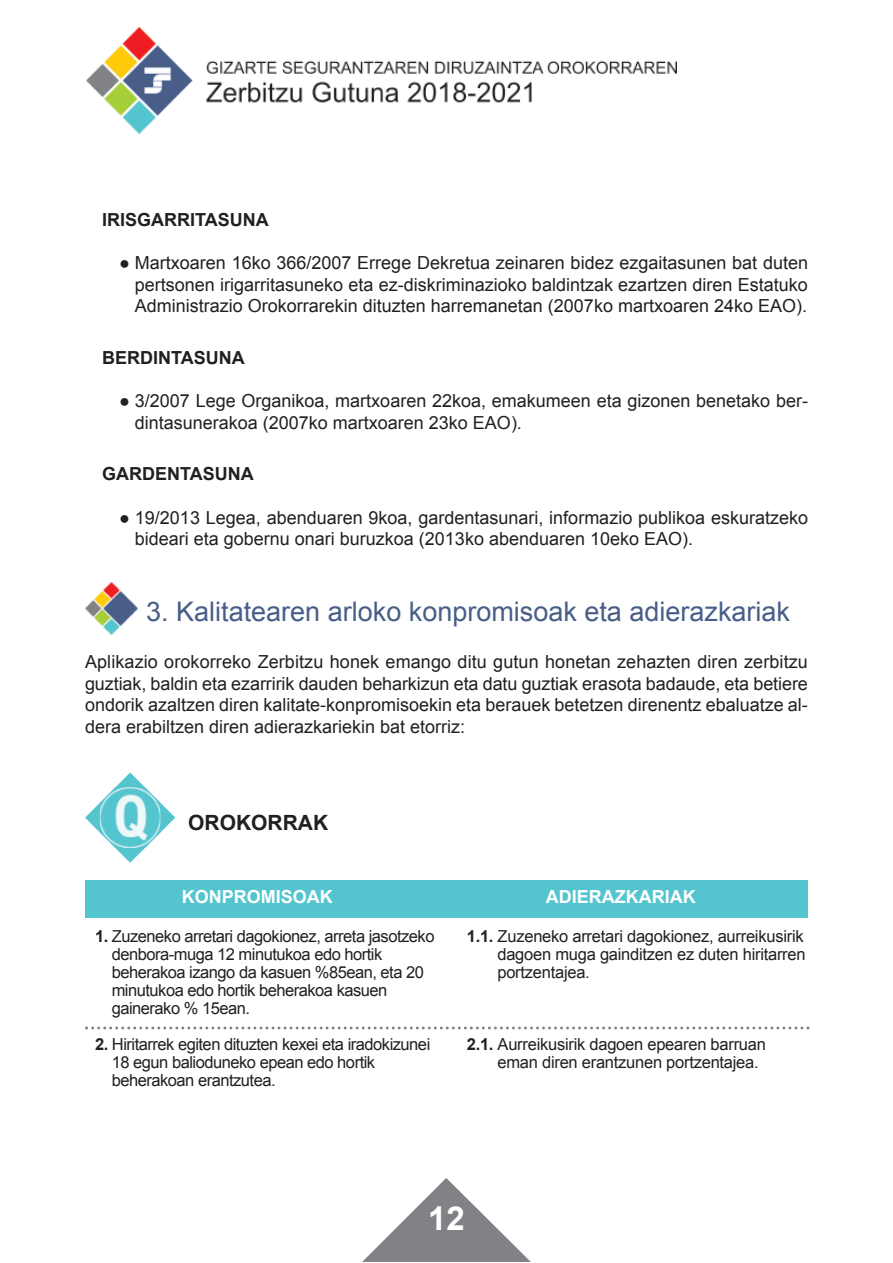
<style>
.page{position:relative;width:893px;height:1263px;background:#fff}
.page>*{position:absolute;margin:0;border:0;box-sizing:border-box;transform-origin:0 0}
.t1{font:700 33px "Arial";color:#fff}
.t2{font:27px "Arial";color:#485e88}
.t3{font:700 21px "Arial";color:#231f20}
.t4{font:18px/21.6px "Arial";color:#231f20;text-align:justify}
.t5{font:700 18px "Arial";color:#231f20}
.t6{font:700 18px "Arial";color:#fff}
.t7{font:16.5px/18px "Arial";letter-spacing:-.03em;color:#231f20}
.s1{font-weight:700}
</style>
<div class="page">
<div style="left:85px;top:881px;width:723px;height:37px;background:#54c5cf"></div>
<img style="left:86px;top:28px;width:590px;height:106px">
<svg style="left:362px;top:1178px;width:169px;height:84px"></svg>
<img style="left:86px;top:583px;width:52px;height:52px">
<svg style="left:85px;top:1026px;width:724px;height:3px"></svg>
<svg style="left:85px;top:772px;width:90px;height:91px"></svg>
<img style="left:100px;top:787px;width:60px;height:61px">
<p class="t5" style="left:102px;top:209px;width:168px">IRISGARRITASUNA</p>
<p class="t4" style="left:135px;top:252px;width:675px;text-indent:-16px">● Martxoaren 16ko 366/2007 Errege Dekretua zeinaren bidez ezgaitasunen bat duten pertsonen irigarritasuneko eta ez-diskriminazioko baldintzak ezartzen diren Estatuko Administrazio Orokorrarekin dituzten harremanetan (2007ko martxoaren 24ko EAO).</p>
<p class="t5" style="left:102px;top:348px;width:144px">BERDINTASUNA</p>
<p class="t4" style="left:135px;top:390px;width:675px;text-indent:-16px">● 3/2007 Lege Organikoa, martxoaren 22koa, emakumeen eta gizonen benetako ber&shy;dintasunerakoa (2007ko martxoaren 23ko EAO).</p>
<p class="t5" style="left:102px;top:464px;width:153px">GARDENTASUNA</p>
<p class="t4" style="left:135px;top:506px;width:675px;text-indent:-16px">● 19/2013 Legea, abenduaren 9koa, gardentasunari, informazio publikoa eskuratzeko bideari eta gobernu onari buruzkoa (2013ko abenduaren 10eko EAO).</p>
<h2 class="t2" style="left:146px;top:596px;width:645px">3. Kalitatearen arloko konpromisoak eta adierazkariak</h2>
<p class="t4" style="left:85px;top:651px;width:724px">Aplikazio orokorreko Zerbitzu honek emango ditu gutun honetan zehazten diren zerbitzu guztiak, baldin eta ezarririk dauden beharkizun eta datu guztiak erasota badaude, eta betiere ondorik azaltzen diren kalitate-konpromisoekin eta berauek betetzen direnentz ebaluatze al&shy;dera erabiltzen diren adierazkariekin bat etorriz:</p>
<p class="t3" style="left:188px;top:811px;width:141px">OROKORRAK</p>
<p class="t6" style="left:182px;top:886px;width:153px">KONPROMISOAK</p>
<p class="t6" style="left:546px;top:886px;width:151px">ADIERAZKARIAK</p>
<p class="t7" style="left:112px;top:927px;width:324px;text-indent:-17px"><span class="s1">1.</span> Zuzeneko arretari dagokionez, arreta jasotzeko denbora-muga 12 minutukoa edo hortik beherakoa izango da kasuen %85ean, eta 20 minutukoa edo hortik beherakoa kasuen gainerako % 15ean.</p>
<p class="t7" style="left:112px;top:1035px;width:320px;text-indent:-17px"><span class="s1">2.</span> Hiritarrek egiten dituzten kexei eta iradokizunei<br>18 egun balioduneko epean edo hortik beherakoan erantzutea.</p>
<p class="t7" style="left:497px;top:927px;width:310px;text-align:justify;text-indent:-31px"><span class="s1">1.1.</span> Zuzeneko arretari dagokionez, aurreikusirik dagoen muga gainditzen ez duten hiritarren portzentajea.</p>
<p class="t7" style="left:497px;top:1035px;width:270px;text-indent:-31px"><span class="s1">2.1.</span> Aurreikusirik dagoen epearen barruan eman diren erantzunen portzentajea.</p>
<h1 class="t1" style="left:428px;top:1200px;width:38px">12</h1>
</div>
